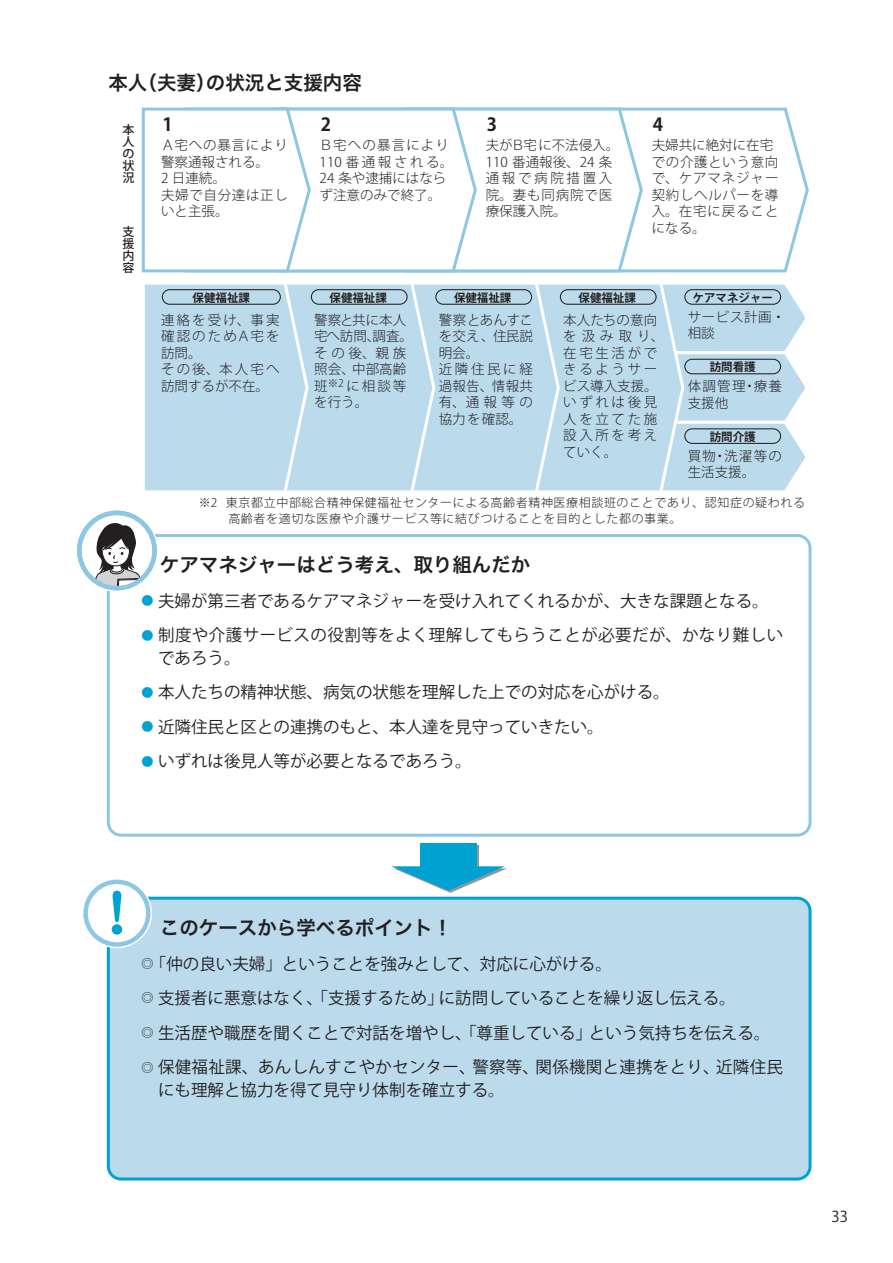
<style>
.page{position:relative;width:893px;height:1263px;background:#fff}
.page>*{position:absolute;margin:0;border:0;box-sizing:border-box;transform-origin:0 0}
.t1{font:54px "Jun 501 Bold 90 pv RKSJ H";color:#00a2d2}
.t2{font:19.5px "Hira Kaku Pro W6 90 pv RKSJ H";color:#231f20}
.t3{font:18px "Koz Go Pro Bold 90 pv RKSJ H";color:#231f20}
.t4{font:16.5px/34.5px "Koz Go Pro Regular 90 pv RKSJ H";color:#231f20}
.t5{font:16.5px/34.5px "Koz Go Pro Regular 90 pv RKSJ H";letter-spacing:.025em;color:#231f20}
.t6{font:15px "Koz Go Pro Regular 90 pv RKSJ H";color:#231f20}
.t7{font:13.5px/16.5px "Koz Go Pro Light 90 pv RKSJ H";letter-spacing:.05em;color:#231f20}
.t8{font:13.5px/16.5px "Koz Go Pro Light 90 pv RKSJ H";color:#231f20}
.t9{font:13.5px/16.5px "Koz Go Pro Light 90 pv RKSJ H";letter-spacing:.195em;color:#231f20}
.t10{font:13.5px/16.5px "Koz Go Pro Light 90 pv RKSJ H";letter-spacing:.02em;color:#231f20}
.t11{font:13.5px/16.5px "Koz Go Pro Light 90 pv RKSJ H";letter-spacing:.005em;color:#231f20}
.t12{font:13.5px/16.5px "Koz Go Pro Light 90 pv RKSJ H";letter-spacing:.155em;color:#231f20}
.t13{font:13.5px/16.5px "Koz Go Pro Light 90 pv RKSJ H";letter-spacing:.095em;color:#231f20}
.t14{font:12px/16.5px "Koz Go Pro Light 90 pv RKSJ H";letter-spacing:.05em;color:#231f20}
.t15{font:12px/12px "Koz Go Pro Medium 90 pv RKSJ H";color:#231f20;text-align:justify}
.t16{font:12px "Koz Go Pro Regular 90 pv RKSJ H";color:#00a2d2}
.t17{font:12px "Koz Go Pro Regular 90 pv RKSJ H";color:#231f20}
.t18{font:11.55px "Koz Go Pro Bold 90 pv RKSJ H";color:#231f20}
</style>
<div class="page">
<svg style="left:645px;top:107px;width:164px;height:166px"></svg>
<div style="left:108px;top:898px;width:702px;height:281px;background:#bbdbed;border-radius:13px"></div>
<div style="left:107px;top:897px;width:704px;height:284px;border:3px solid #00a2d2;border-radius:13px"></div>
<div style="left:107px;top:534px;width:704px;height:303px;border:3px solid #8dc7e4;border-radius:13px"></div>
<div style="left:82px;top:878px;width:70px;height:70px;border:8px solid #fff;border-radius:50%"></div>
<div style="left:86px;top:882px;width:62px;height:63px;background:#fff;border-radius:50%"></div>
<div style="left:83px;top:880px;width:68px;height:67px;border:4px solid #8dc7e4;border-radius:50%"></div>
<div style="left:76px;top:509px;width:82px;height:83px;border:8px solid #fff;border-radius:50%"></div>
<svg style="left:79px;top:513px;width:76px;height:75px"></svg>
<div style="left:422px;top:845px;width:56px;height:30px;background:#00a2d2"></div>
<div style="left:420px;top:843px;width:56px;height:30px;background:#00a2d2"></div>
<svg style="left:391px;top:866px;width:116px;height:27px"></svg>
<svg style="left:92px;top:521px;width:58px;height:68px"></svg>
<div style="left:77px;top:511px;width:80px;height:79px;border:4px solid #8dc7e4;border-radius:50%"></div>
<svg style="left:141px;top:107px;width:504px;height:166px"></svg>
<svg style="left:144px;top:284px;width:661px;height:207px;background:#bcdaeb"></svg>
<div style="left:162px;top:289px;width:119px;height:16px;border:1px solid #231f20;border-radius:7px"></div>
<p class="t2" style="left:108px;top:76px;width:255px">本人（夫妻）の状況と支援内容</p>
<p class="t15" style="left:122px;top:126px;width:13px">本人の状況</p>
<p class="t15" style="left:122px;top:227px;width:13px">支援内容</p>
<p class="t3" style="left:162px;top:117px;width:12px">1</p>
<p class="t7" style="left:161px;top:139px;width:128px">Ａ宅への暴言により警察通報される。<br>2 日連続。<br>夫婦で自分達は正しいと主張。</p>
<p class="t18" style="left:193px;top:293px;width:59px">保健福祉課</p>
<p class="t3" style="left:321px;top:117px;width:12px">2</p>
<p class="t8" style="left:320px;top:139px;width:135px">Ｂ宅への暴言により<br>110番通報される。<br>24 条や逮捕にはならず注意のみで終了。</p>
<p class="t3" style="left:487px;top:117px;width:12px">3</p>
<p class="t8" style="left:486px;top:139px;width:135px">夫がＢ宅に不法侵入。<br>110 番通報後、24 条通報で病院措置入院。妻も同病院で医療保護入院。</p>
<p class="t18" style="left:329px;top:293px;width:59px">保健福祉課</p>
<p class="t18" style="left:454px;top:293px;width:59px">保健福祉課</p>
<p class="t18" style="left:578px;top:293px;width:59px">保健福祉課</p>
<p class="t3" style="left:653px;top:117px;width:12px">4</p>
<p class="t7" style="left:652px;top:139px;width:128px">夫婦共に絶対に在宅での介護という意向で、ケアマネジャー契約しヘルパーを導入。在宅に戻ることになる。</p>
<p class="t18" style="left:692px;top:293px;width:82px">ケアマネジャー</p>
<p class="t12" style="left:161px;top:313px;width:120px">連絡を受け、事実確認のためＡ宅を訪問。<br>その後、本人宅へ訪問するが不在。</p>
<p class="t11" style="left:314px;top:313px;width:100px">警察と共に本人宅へ訪問、調査。その後、親族照会、中部高齢班<sup>※2</sup>に相談等を行う。</p>
<p class="t10" style="left:439px;top:313px;width:96px">警察とあんすこを交え、住民説明会。<br>近隣住民に経過報告、情報共有、通報等の協力を確認。</p>
<p class="t9" style="left:563px;top:313px;width:102px">本人たちの意向を汲み取り、在宅生活ができるようサービス導入支援。いずれは後見人を立てた施設入所を考えていく。</p>
<p class="t7" style="left:688px;top:310px;width:99px">サービス計画・相談</p>
<p class="t18" style="left:710px;top:363px;width:47px">訪問看護</p>
<p class="t13" style="left:688px;top:380px;width:96px">体調管理・療養支援他</p>
<p class="t18" style="left:710px;top:432px;width:47px">訪問介護</p>
<p class="t13" style="left:688px;top:449px;width:96px">買物・洗濯等の生活支援。</p>
<p class="t14" style="left:228px;top:496px;width:578px;text-indent:-29px">※2　東京都立中部総合精神保健福祉センターによる高齢者精神医療相談班のことであり、認知症の疑われる高齢者を適切な医療や介護サービス等に結びつけることを目的とした都の事業。</p>
<p class="t2" style="left:160px;top:557px;width:372px">ケアマネジャーはどう考え、取り組んだか</p>
<p class="t5" style="left:158px;top:586px;width:626px">夫婦が第三者であるケアマネジャーを受け入れてくれるかが、大きな課題となる。制度や介護サービスの役割等をよく理解してもらうことが必要だが、かなり難しい</p>
<p class="t4" style="left:158px;top:643px;width:513px">であろう。<br>本人たちの精神状態、病気の状態を理解した上での対応を心がける。近隣住民と区との連携のもと、本人達を見守っていきたい。<br>いずれは後見人等が必要となるであろう。</p>
<p class="t16" style="left:141px;top:596px;width:13px">●</p>
<p class="t16" style="left:141px;top:631px;width:13px">●</p>
<p class="t16" style="left:141px;top:688px;width:13px">●</p>
<p class="t16" style="left:141px;top:722px;width:13px">●</p>
<p class="t16" style="left:141px;top:757px;width:13px">●</p>
<h1 class="t1" style="left:108px;top:893px;width:19px">!</h1>
<p class="t2" style="left:160px;top:920px;width:294px">このケースから学べるポイント！</p>
<p class="t4" style="left:158px;top:948px;width:626px;text-indent:-8px">「仲の良い夫婦」ということを強みとして、対応に心がける。<br>支援者に悪意はなく、「支援するため」に訪問していることを繰り返し伝える。<br>生活歴や職歴を聞くことで対話を増やし、「尊重している」という気持ちを伝える。保健福祉課、あんしんすこやかセンター、警察等、関係機関と連携をとり、近隣住民</p>
<p class="t4" style="left:158px;top:1074px;width:348px">にも理解と協力を得て見守り体制を確立する。</p>
<p class="t17" style="left:141px;top:959px;width:13px">◎</p>
<p class="t17" style="left:141px;top:993px;width:13px">◎</p>
<p class="t17" style="left:141px;top:1028px;width:13px">◎</p>
<p class="t17" style="left:141px;top:1063px;width:13px">◎</p>
<p class="t6" style="left:831px;top:1210px;width:18px">33</p>
</div>
